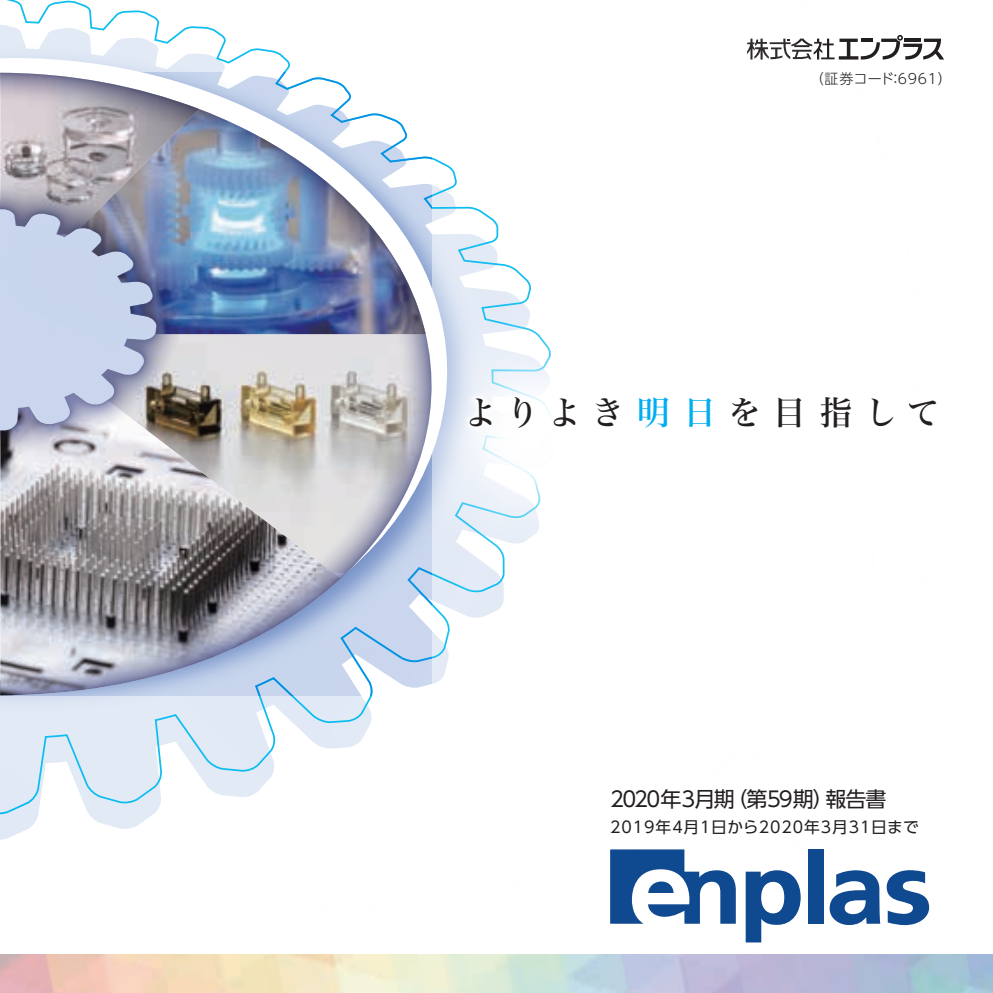
<style>
.page{position:relative;width:993px;height:993px;background:#fff}
.page>*{position:absolute;margin:0;border:0;box-sizing:border-box;transform-origin:0 0}
.t1{font:33.25px "Hira Min Std W5";letter-spacing:.35em;color:#231f20}
.t2{font:21px "UD Shin Go Pro";letter-spacing:-.05em;color:#231f20}
.t3{font:15.75px "UD Shin Go Pro";letter-spacing:.06em;color:#231f20}
.t4{font:300 14px "UD Shin Go Pro";letter-spacing:.05em;color:#231f20}
.s1{color:#00aeef}
</style>
<div class="page">
<img style="left:0;top:0;width:992px;height:992px">
<div style="left:807px;top:849px;width:16px;height:74px;background:#0f498f"></div>
<svg style="left:829px;top:870px;width:51px;height:54px"></svg>
<svg style="left:745px;top:870px;width:55px;height:72px"></svg>
<svg style="left:610px;top:849px;width:125px;height:74px"></svg>
<svg style="left:886px;top:869px;width:43px;height:55px"></svg>
<p class="t4" style="left:810px;top:68px;width:143px">（証券コード：6961）</p>
<h1 class="t1" style="left:464px;top:388px;width:477px">よりよき<span class="s1">明日</span>を目指して</h1>
<h2 class="t2" style="left:610px;top:782px;width:278px">2020年3月期（第59期）報告書</h2>
<p class="t3" style="left:610px;top:814px;width:310px">2019年4月1日から2020年3月31日まで</p>
</div>
